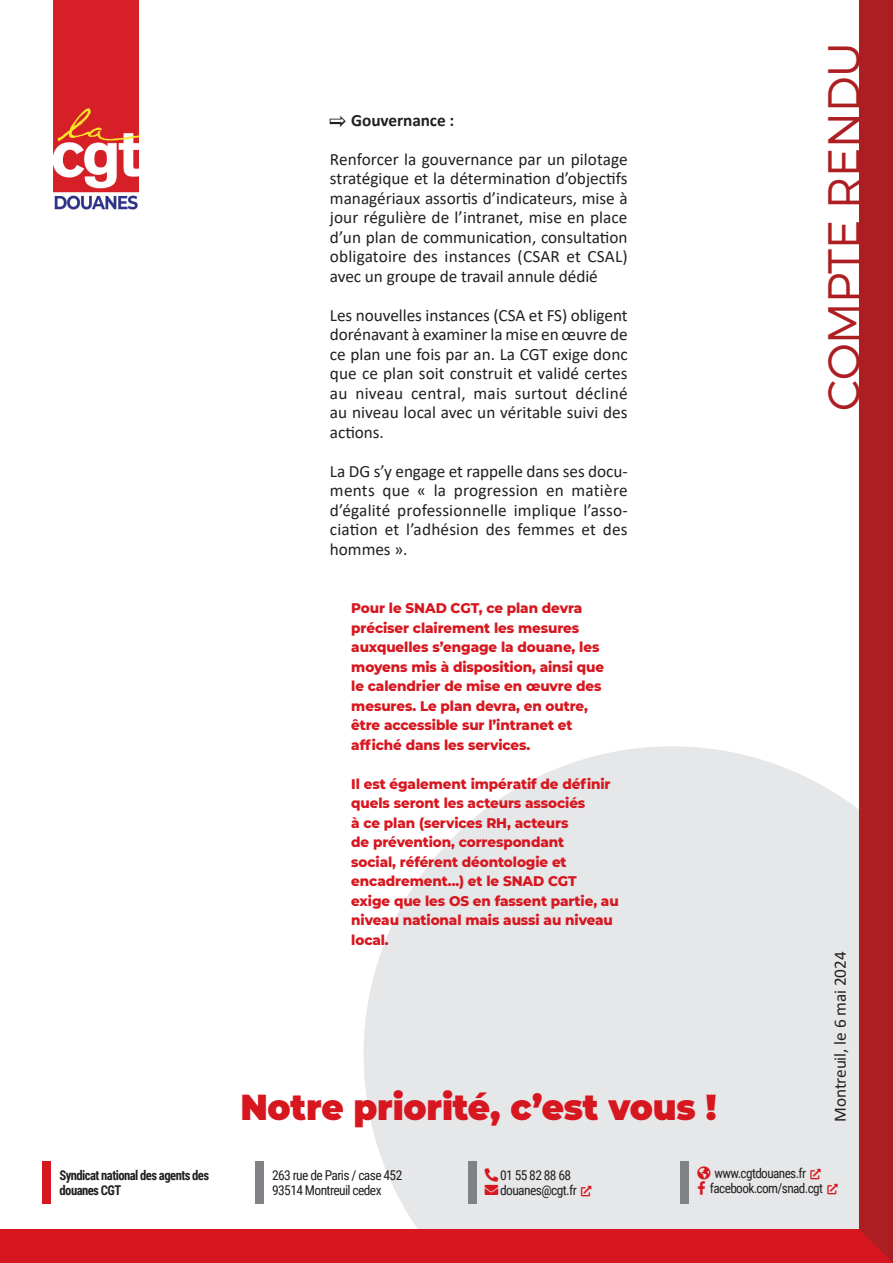
<style>
.page{position:relative;width:893px;height:1263px;background:#fff}
.page>*{position:absolute;margin:0;border:0;box-sizing:border-box;transform-origin:0 0}
.t1{font:300 45px "Montserrat";letter-spacing:-.01em;color:#ad1e22}
.t2{font:900 36px "Montserrat";color:#d7171f;scale:.95 1}
.t3{font:17.25px/19.5px "Calibri";color:#231f20;text-align:justify}
.t4{font:700 17.25px "Calibri";letter-spacing:-.005em;color:#231f20}
.t5{font:800 14.25px/19.5px "Montserrat";letter-spacing:-.005em;color:#d7171f;scale:.95 1}
.t6{font:13.5px/15px "Roboto Condensed";letter-spacing:-.045em;color:#231f20}
.t7{font:700 13.5px/15px "Roboto Condensed";letter-spacing:-.045em;color:#231f20;scale:.94 1}
.s1{font-family:"Pointers";font-weight:400}
.s2{color:#d7171f}
</style>
<div class="page">
<svg style="left:364px;top:746px;width:495px;height:483px;background:#e8e9eb"></svg>
<div style="left:43px;top:1161px;width:8px;height:42px;background:#d7171f"></div>
<div style="left:255px;top:1161px;width:9px;height:42px;background:#808285"></div>
<div style="left:468px;top:1161px;width:8px;height:42px;background:#808285"></div>
<div style="left:680px;top:1161px;width:9px;height:42px;background:#808285"></div>
<div style="left:0;top:1229px;width:893px;height:34px;background:#d7171f"></div>
<div style="left:859px;top:0;width:34px;height:1263px;background:#ad1e22"></div>
<img style="left:53px;top:0;width:85px;height:210px">
<svg style="left:485px;top:1168px;width:13px;height:27px"></svg>
<svg style="left:581px;top:1186px;width:10px;height:10px"></svg>
<svg style="left:811px;top:1168px;width:10px;height:11px"></svg>
<svg style="left:697px;top:1166px;width:13px;height:28px"></svg>
<svg style="left:827px;top:1183px;width:11px;height:11px"></svg>
<p class="t4" style="left:330px;top:108px;width:126px"><span class="s1">'</span> Gouvernance :</p>
<p class="t3" style="left:330px;top:149px;width:299px">Renforcer la gouvernance par un pilotage stratégique et la détermination d’objectifs managériaux assortis d’indicateurs, mise à jour régulière de l’intranet, mise en place d’un plan de communication, consultation obligatoire des instances (CSAR et CSAL) avec un groupe de travail annule dédié</p>
<p class="t3" style="left:330px;top:305px;width:299px">Les nouvelles instances (CSA et FS) obligent dorénavant à examiner la mise en œuvre de ce plan une fois par an. La CGT exige donc que ce plan soit construit et validé certes au niveau central, mais surtout décliné au niveau local avec un véritable suivi des actions.</p>
<p class="t3" style="left:330px;top:461px;width:299px">La DG s’y engage et rappelle dans ses docu&shy;ments que « la progression en matière d’égalité professionnelle implique l’asso&shy;ciation et l’adhésion des femmes et des hommes ».</p>
<p class="t5" style="left:351px;top:598px;width:268px">Pour le SNAD CGT, ce plan devra préciser clairement les mesures auxquelles s’engage la douane, les moyens mis à disposition, ainsi que le calendrier de mise en œuvre des mesures. Le plan devra, en outre, être accessible sur l’intranet et affiché dans les services.</p>
<p class="t5" style="left:351px;top:773px;width:283px">Il est également impératif de définir quels seront les acteurs associés<br>à ce plan (services RH, acteurs<br>de prévention, correspondant<br>social, référent déontologie et encadrement...) et le SNAD CGT exige que les OS en fassent partie, au niveau national mais aussi au niveau local.</p>
<h2 class="t2" style="left:240px;top:1080px;width:503px">Notre priorité, c’est vous !</h2>
<h1 class="t1" style="left:816px;top:411px;width:369px;rotate:-90deg">compte rendu</h1>
<p class="t3" style="left:830px;top:1122px;width:172px;rotate:-90deg">Montreuil, le 6 mai 2024</p>
<p class="t7" style="left:60px;top:1167px;width:161px">Syndicat national des agents des douanes CGT</p>
<p class="t6" style="left:272px;top:1167px;width:132px">263 rue de Paris / case 452<br>93514 Montreuil cedex</p>
<p class="t6" style="left:500px;top:1167px;width:93px;text-indent:-15px"><span class="s2">□■●▼</span> 01 55 82 88 68 douanes@cgt.fr <span class="s2">▼■●●■●▼</span></p>
<p class="t6" style="left:697px;top:1165px;width:125px"><span class="s2">●□▲</span> www.cgtdouanes.fr <span class="s2">▼■●●■●▼</span></p>
<p class="t6" style="left:697px;top:1180px;width:142px"><span class="s2">□□</span> facebook.com/snad.cgt <span class="s2">▼■●●■●▼</span></p>
</div>
